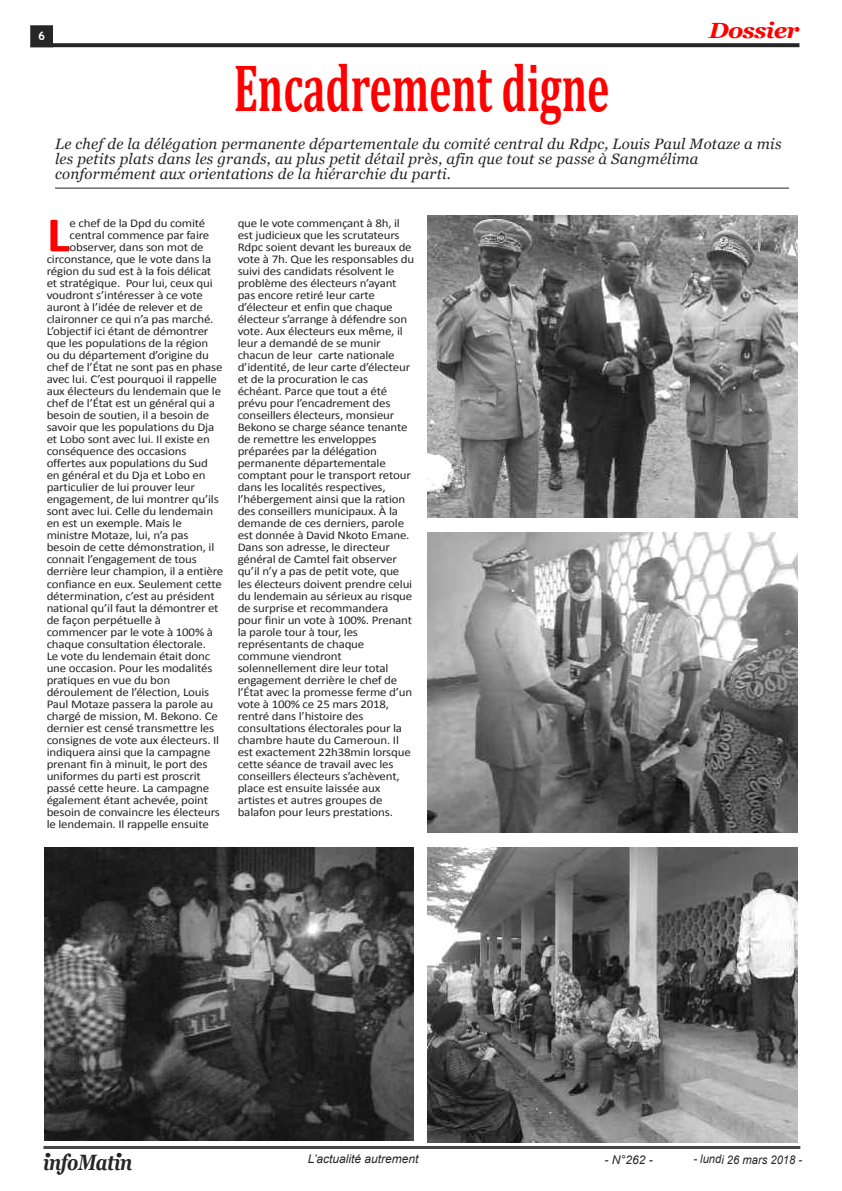
<style>
.page{position:relative;width:842px;height:1191px;background:#fff}
.page>*{position:absolute;margin:0;border:0;box-sizing:border-box;transform-origin:0 0}
.t1{font:700 67px "Cambria";color:#f00;scale:.63 1}
.t2{font:700 49.8px "Calibri";color:#f00;scale:1.1 1}
.t3{font:italic 700 22.1px "Georgia";letter-spacing:-.025em;color:#272627;scale:.8 1}
.t4{font:italic 700 22px "Georgia";letter-spacing:-.035em;color:#f00;scale:1.1 1}
.t5{font:italic 15px/15px "Georgia";letter-spacing:.015em;color:#272627}
.t6{font:italic 12px "Arial";color:#272627}
.t7{font:italic 12px "Arial";color:#272627;scale:.93 1}
.t8{font:700 12px "Trebuchet MS";color:#fff}
.t9{font:11.8px/12px "Calibri";letter-spacing:-.015em;color:#272627;scale:1.1 1}
</style>
<div class="page">
<hr style="left:43px;top:1146px;width:757px;height:3px;background:#484747">
<svg style="left:53px;top:43px;width:746px;height:4px;background:#313031"></svg>
<div style="left:31px;top:26px;width:21px;height:21px;background:#272627"></div>
<div style="left:30px;top:26px;width:23px;height:21px;border:1px solid #272627"></div>
<svg style="left:46px;top:1152px;width:4px;height:5px"></svg>
<svg style="left:117px;top:1152px;width:5px;height:5px"></svg>
<img style="left:428px;top:216px;width:369px;height:302px">
<img style="left:428px;top:532px;width:369px;height:301px">
<img style="left:428px;top:847px;width:369px;height:295px">
<img style="left:44px;top:847px;width:370px;height:293px">
<hr style="left:55px;top:188px;width:734px;height:1px;background:#272627">
<p class="t8" style="left:38px;top:28px;width:9px">6</p>
<h3 class="t4" style="left:709px;top:18px;width:84px">Dossier</h3>
<h1 class="t1" style="left:234px;top:48px;width:598px">Encadrement digne</h1>
<p class="t5" style="left:55px;top:136px;width:728px">Le chef de la délégation permanente départementale du comité central du Rdpc, Louis Paul Motaze a mis les petits plats dans les grands, au plus petit détail près, afin que tout se passe à Sangmélima conformément aux orientations de la hiérarchie du parti.</p>
<h2 class="t2" style="left:47px;top:214px;width:23px">L</h2>
<p class="t9" style="left:70px;top:218px;width:125px">e chef de la Dpd du comité</p>
<p class="t9" style="left:70px;top:230px;width:129px">central commence par faire</p>
<p class="t9" style="left:70px;top:242px;width:124px">observer, dans son mot de</p>
<p class="t9" style="left:47px;top:254px;width:151px">circonstance, que le vote dans la</p>
<p class="t9" style="left:47px;top:266px;width:151px">région du sud est à la fois délicat</p>
<p class="t9" style="left:47px;top:278px;width:153px">et stratégique. Pour lui, ceux qui</p>
<p class="t9" style="left:47px;top:290px;width:144px">voudront s’intéresser à ce vote</p>
<p class="t9" style="left:47px;top:302px;width:144px">auront à l’idée de relever et de</p>
<p class="t9" style="left:47px;top:314px;width:153px">claironner ce qui n’a pas marché.</p>
<p class="t9" style="left:47px;top:326px;width:149px">L’objectif ici étant de démontrer</p>
<p class="t9" style="left:47px;top:338px;width:149px">que les populations de la région</p>
<p class="t9" style="left:47px;top:350px;width:149px">ou du département d’origine du</p>
<p class="t9" style="left:47px;top:362px;width:161px">chef de l’État ne sont pas en phase</p>
<p class="t9" style="left:47px;top:374px;width:156px">avec lui. C’est pourquoi il rappelle</p>
<p class="t9" style="left:47px;top:386px;width:160px">aux électeurs du lendemain que le</p>
<p class="t9" style="left:47px;top:398px;width:154px">chef de l’État est un général qui a</p>
<p class="t9" style="left:47px;top:410px;width:149px">besoin de soutien, il a besoin de</p>
<p class="t9" style="left:47px;top:422px;width:154px">savoir que les populations du Dja</p>
<p class="t9" style="left:47px;top:434px;width:150px">et Lobo sont avec lui. Il existe en</p>
<p class="t9" style="left:47px;top:446px;width:129px">conséquence des occasions</p>
<p class="t9" style="left:47px;top:458px;width:148px">offertes aux populations du Sud</p>
<p class="t9" style="left:47px;top:470px;width:146px">en général et du Dja et Lobo en</p>
<p class="t9" style="left:47px;top:482px;width:136px">particulier de lui prouver leur</p>
<p class="t9" style="left:47px;top:494px;width:158px">engagement, de lui montrer qu’ils</p>
<p class="t9" style="left:47px;top:506px;width:153px">sont avec lui. Celle du lendemain</p>
<p class="t9" style="left:47px;top:518px;width:124px">en est un exemple. Mais le</p>
<p class="t9" style="left:47px;top:530px;width:130px">ministre Motaze, lui, n’a pas</p>
<p class="t9" style="left:47px;top:542px;width:154px">besoin de cette démonstration, il</p>
<p class="t9" style="left:47px;top:554px;width:138px">connait l’engagement de tous</p>
<p class="t9" style="left:47px;top:566px;width:162px">derrière leur champion, il a entière</p>
<p class="t9" style="left:47px;top:578px;width:161px">confiance en eux. Seulement cette</p>
<p class="t9" style="left:47px;top:590px;width:154px">détermination, c’est au président</p>
<p class="t9" style="left:47px;top:602px;width:158px">national qu’il faut la démontrer et</p>
<p class="t9" style="left:47px;top:614px;width:105px">de façon perpétuelle à</p>
<p class="t9" style="left:47px;top:626px;width:153px">commencer par le vote à 100% à</p>
<p class="t9" style="left:47px;top:638px;width:146px">chaque consultation électorale.</p>
<p class="t9" style="left:47px;top:650px;width:150px">Le vote du lendemain était donc</p>
<p class="t9" style="left:47px;top:662px;width:152px">une occasion. Pour les modalités</p>
<p class="t9" style="left:47px;top:674px;width:114px">pratiques en vue du bon</p>
<p class="t9" style="left:47px;top:686px;width:149px">déroulement de l’élection, Louis</p>
<p class="t9" style="left:47px;top:698px;width:153px">Paul Motaze passera la parole au</p>
<p class="t9" style="left:47px;top:710px;width:157px">chargé de mission, M. Bekono. Ce</p>
<p class="t9" style="left:47px;top:722px;width:154px">dernier est censé transmettre les</p>
<p class="t9" style="left:47px;top:734px;width:158px">consignes de vote aux électeurs. Il</p>
<p class="t9" style="left:47px;top:746px;width:150px">indiquera ainsi que la campagne</p>
<p class="t9" style="left:47px;top:758px;width:148px">prenant fin à minuit, le port des</p>
<p class="t9" style="left:47px;top:770px;width:142px">uniformes du parti est proscrit</p>
<p class="t9" style="left:47px;top:782px;width:149px">passé cette heure. La campagne</p>
<p class="t9" style="left:47px;top:794px;width:148px">également étant achevée, point</p>
<p class="t9" style="left:47px;top:806px;width:159px">besoin de convaincre les électeurs</p>
<p class="t9" style="left:47px;top:818px;width:149px">le lendemain. Il rappelle ensuite</p>
<p class="t9" style="left:238px;top:218px;width:162px">que le vote commençant à 8h, il est judicieux que les scrutateurs<br>Rdpc soient devant les bureaux de vote à 7h. Que les responsables du suivi des candidats résolvent le problème des électeurs n’ayant pas encore retiré leur carte d’électeur et enfin que chaque électeur s’arrange à défendre son vote. Aux électeurs eux même, il leur a demandé de se munir chacun de leur carte nationale d’identité, de leur carte d’électeur et de la procuration le cas échéant. Parce que tout a été prévu pour l’encadrement des conseillers électeurs, monsieur<br>Bekono se charge séance tenante de remettre les enveloppes préparées par la délégation permanente départementale comptant pour le transport retour dans les localités respectives, l’hébergement ainsi que la ration des conseillers municipaux. À la demande de ces derniers, parole est donnée à David Nkoto Emane.<br>Dans son adresse, le directeur général de Camtel fait observer qu’il n’y a pas de petit vote, que les électeurs doivent prendre celui du lendemain au sérieux au risque de surprise et recommandera pour finir un vote à 100%. Prenant la parole tour à tour, les représentants de chaque commune viendront solennellement dire leur total engagement derrière le chef de l’État avec la promesse ferme d’un vote à 100% ce 25 mars 2018, rentré dans l’histoire des consultations électorales pour la chambre haute du Cameroun. Il est exactement 22h38min lorsque cette séance de travail avec les conseillers électeurs s’achèvent, place est ensuite laissée aux artistes et autres groupes de balafon pour leurs prestations.</p>
<h3 class="t3" style="left:43px;top:1149px;width:113px">infoMatin</h3>
<p class="t6" style="left:308px;top:1151px;width:112px">L’actualité autrement</p>
<p class="t6" style="left:605px;top:1153px;width:50px">- N°262 -</p>
<p class="t7" style="left:693px;top:1152px;width:119px">- lundi 26 mars 2018 -</p>
</div>
